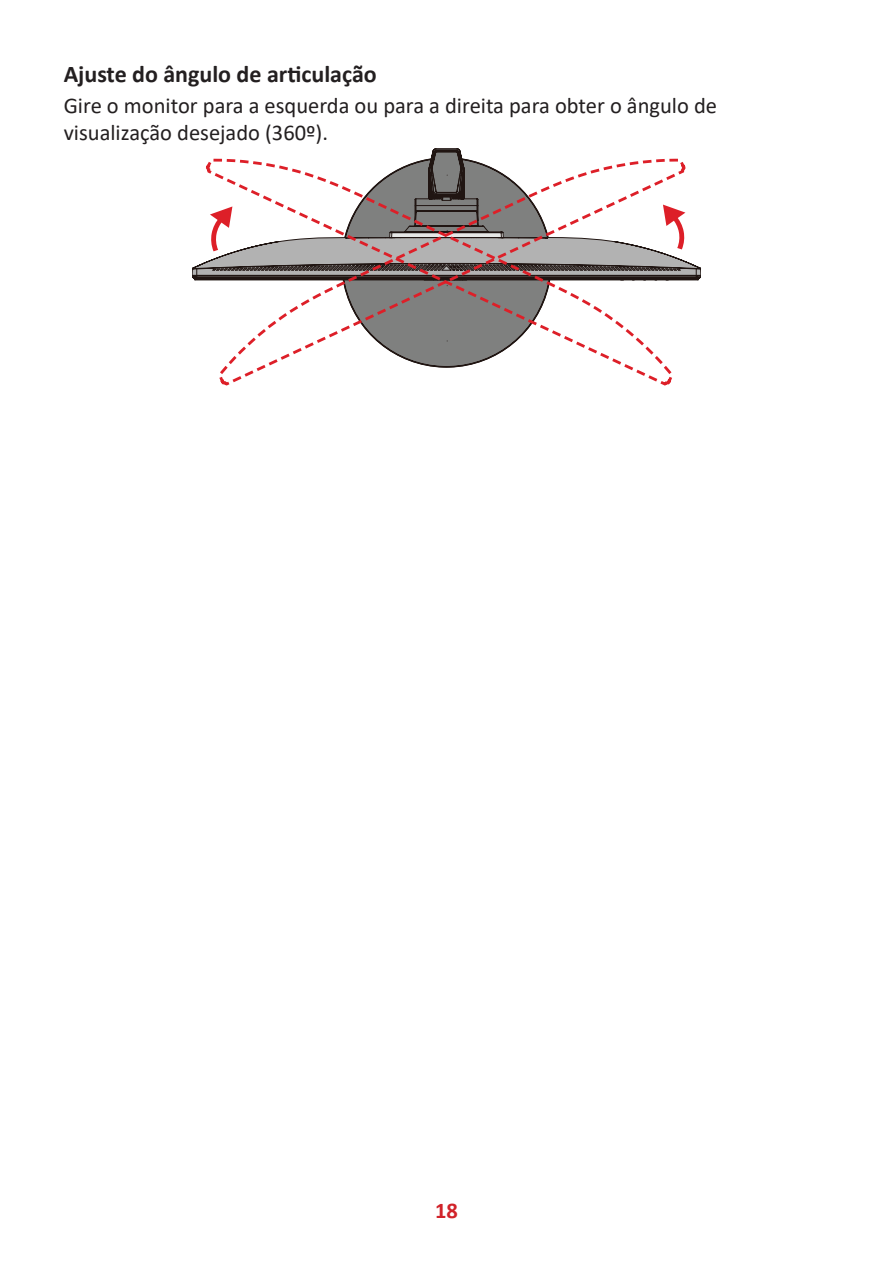
<style>
.page{position:relative;width:893px;height:1263px;background:#fff}
.page>*{position:absolute;margin:0;border:0;box-sizing:border-box;transform-origin:0 0}
.t1{font:700 24px "Calibri";color:#231f20}
.t2{font:22.5px/27px "Calibri";color:#231f20}
.t3{font:700 22.5px "Calibri";color:#d1232a}
</style>
<div class="page">
<svg style="left:192px;top:149px;width:509px;height:132px"></svg>
<svg style="left:675px;top:159px;width:12px;height:18px"></svg>
<svg style="left:204px;top:159px;width:7px;height:17px"></svg>
<svg style="left:211px;top:157px;width:463px;height:217px"></svg>
<svg style="left:660px;top:376px;width:12px;height:10px"></svg>
<svg style="left:209px;top:170px;width:451px;height:214px"></svg>
<p class="t1" style="left:64px;top:57px;width:314px">Ajuste do ângulo de articulação</p>
<p class="t2" style="left:64px;top:91px;width:655px">Gire o monitor para a esquerda ou para a direita para obter o ângulo de visualização desejado (360º).</p>
<p class="t3" style="left:435px;top:1194px;width:24px">18</p>
</div>
